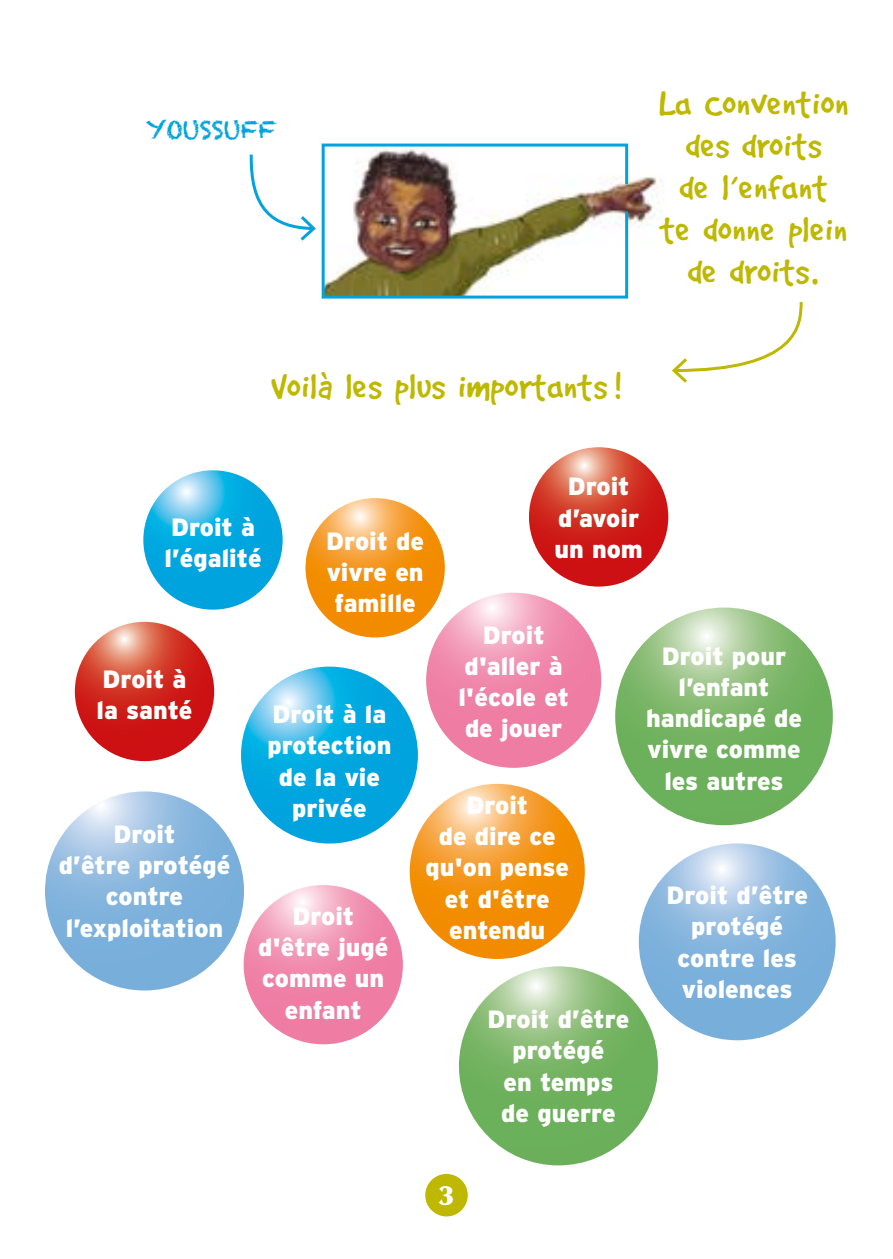
<style>
.page{position:relative;width:893px;height:1259px;background:#fff}
.page>*{position:absolute;margin:0;border:0;box-sizing:border-box;transform-origin:0 0}
.t1{font:39px/42px "Campbell Toddler";color:#beb800;text-align:center}
.t2{font:900 27px "Optima LT Std";color:#fff}
.t3{font:900 24.9px/31.2px "Interstate";color:#fff;text-align:center}
.t4{font:24px "Chalkduster";color:#00a3dd}
</style>
<div class="page">
<div style="left:425px;top:1174px;width:43px;height:42px;background:#beb800;border-radius:50%"></div>
<img style="left:630px;top:176px;width:32px;height:49px">
<img style="left:321px;top:143px;width:309px;height:156px">
<svg style="left:249px;top:154px;width:67px;height:87px"></svg>
<svg style="left:672px;top:302px;width:131px;height:81px"></svg>
<svg style="left:615px;top:607px;width:218px;height:218px;background:#82ba71"></svg>
<svg style="left:143px;top:470px;width:140px;height:139px;background:#1bafe2"></svg>
<svg style="left:75px;top:622px;width:139px;height:139px;background:#d3352c"></svg>
<svg style="left:241px;top:666px;width:177px;height:177px;background:#1aafe2"></svg>
<svg style="left:410px;top:784px;width:175px;height:175px;background:#f49b26"></svg>
<svg style="left:305px;top:498px;width:140px;height:139px;background:#f49b24"></svg>
<svg style="left:529px;top:447px;width:139px;height:139px;background:#d3382e"></svg>
<svg style="left:426px;top:593px;width:175px;height:175px;background:#f08eaf"></svg>
<svg style="left:244px;top:885px;width:159px;height:159px;background:#f18fb0"></svg>
<svg style="left:459px;top:966px;width:199px;height:199px;background:#7fb96e"></svg>
<svg style="left:45px;top:791px;width:199px;height:199px;background:#8ab8de"></svg>
<svg style="left:639px;top:843px;width:197px;height:197px;background:#8cb9df"></svg>
<p class="t4" style="left:146px;top:116px;width:132px">YOUSSUFF</p>
<h1 class="t1" style="left:659px;top:82px;width:192px">La Convention des droits<br>de l’enfant<br>te donne plein de droits.</h1>
<h1 class="t1" style="left:271px;top:366px;width:354px">Voilà les plus importants!</h1>
<p class="t3" style="left:164px;top:511px;width:99px;text-align:left">Droit à l’égalité</p>
<p class="t3" style="left:326px;top:525px;width:99px">Droit de vivre en famille</p>
<p class="t3" style="left:554px;top:471px;width:90px">Droit d’avoir un nom</p>
<p class="t3" style="left:97px;top:663px;width:97px;text-align:left">Droit à la santé</p>
<p class="t3" style="left:59px;top:818px;width:173px">Droit<br>d’être protégé contre l’exploitation</p>
<p class="t3" style="left:267px;top:698px;width:126px">Droit à la protection de la vie privée</p>
<p class="t3" style="left:258px;top:900px;width:132px">Droit d'être jugé comme un enfant</p>
<p class="t3" style="left:458px;top:619px;width:112px">Droit d'aller à l'école et de jouer</p>
<p class="t3" style="left:426px;top:789px;width:145px">Droit<br>de dire ce qu'on pense et d'être entendu</p>
<p class="t3" style="left:488px;top:1003px;width:143px">Droit d’être protégé<br>en temps de guerre</p>
<p class="t3" style="left:646px;top:640px;width:157px">Droit pour l’enfant handicapé de vivre comme les autres</p>
<p class="t3" style="left:666px;top:879px;width:143px">Droit d’être protégé contre les violences</p>
<p class="t2" style="left:438px;top:1179px;width:18px">3</p>
</div>
